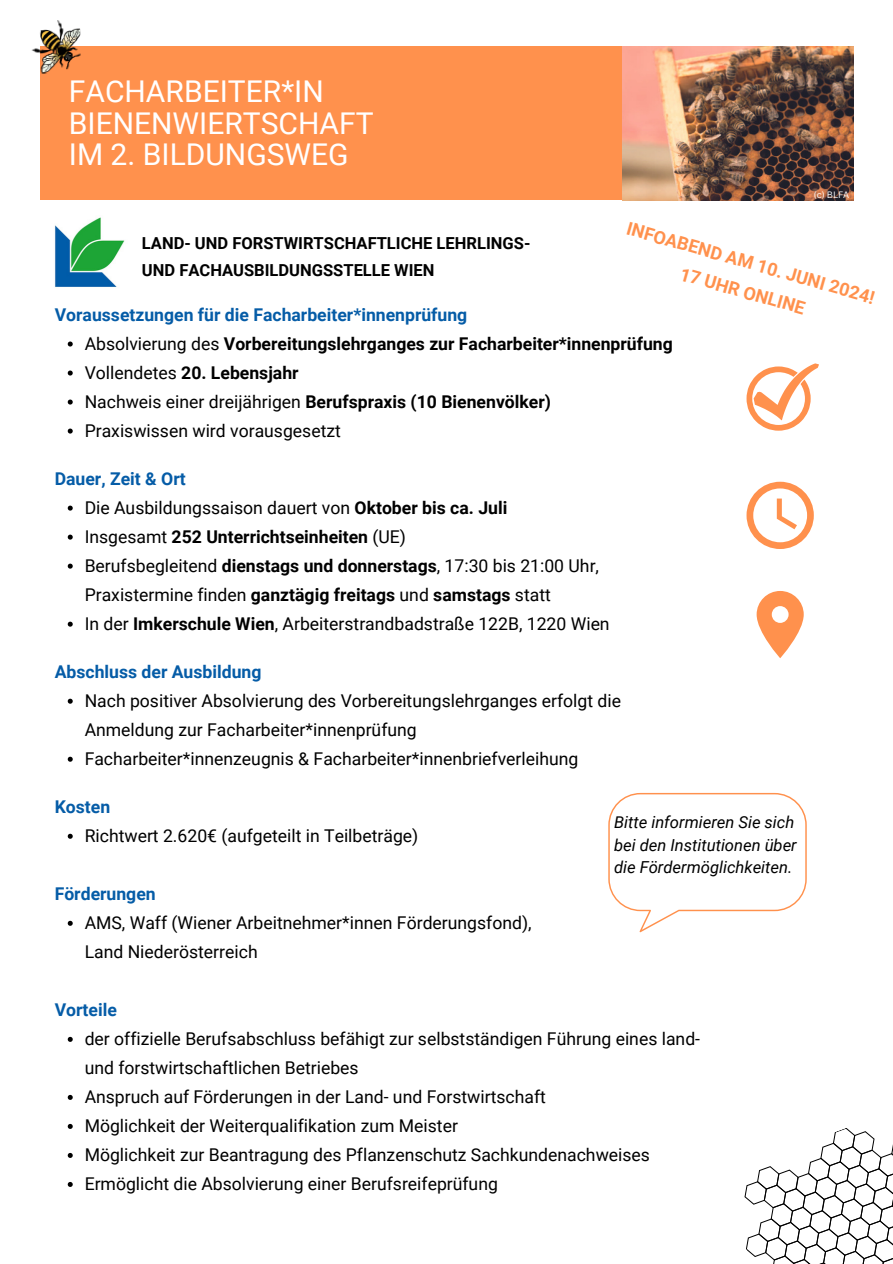
<style>
.page{position:relative;width:893px;height:1264px;background:#fff}
.page>*{position:absolute;margin:0;border:0;box-sizing:border-box;transform-origin:0 0}
.t1{font:30px/31.5px "Roboto";color:#fff}
.t2{font:700 18px/29.2px "Roboto";color:#ff914d;text-align:center}
.t3{font:17.55px/29px "Roboto";color:#000}
.t4{font:700 17.55px "Roboto";color:#000}
.t5{font:700 17.55px "Roboto";color:#055ca7}
.t6{font:italic 16.5px/22.5px "Roboto";color:#000}
.t7{font:700 16.5px/27px "Roboto";color:#000}
.t8{font:9px "Canva Sans";color:#fff}
.s1{font-weight:400}
.s2{font-weight:700}
</style>
<div class="page">
<div style="left:40px;top:47px;width:582px;height:153px;background:#ff914d"></div>
<svg style="left:68px;top:341px;width:5px;height:5px"></svg>
<svg style="left:68px;top:370px;width:5px;height:5px"></svg>
<svg style="left:68px;top:399px;width:5px;height:5px"></svg>
<svg style="left:68px;top:428px;width:5px;height:5px"></svg>
<svg style="left:68px;top:505px;width:5px;height:5px"></svg>
<svg style="left:68px;top:534px;width:5px;height:5px"></svg>
<svg style="left:68px;top:563px;width:5px;height:5px"></svg>
<svg style="left:68px;top:621px;width:5px;height:5px"></svg>
<svg style="left:68px;top:698px;width:5px;height:5px"></svg>
<svg style="left:68px;top:756px;width:5px;height:5px"></svg>
<svg style="left:68px;top:833px;width:5px;height:5px"></svg>
<svg style="left:68px;top:920px;width:5px;height:5px"></svg>
<svg style="left:68px;top:1036px;width:5px;height:5px"></svg>
<svg style="left:68px;top:1094px;width:5px;height:5px"></svg>
<svg style="left:68px;top:1123px;width:5px;height:5px"></svg>
<svg style="left:68px;top:1152px;width:5px;height:5px"></svg>
<svg style="left:68px;top:1182px;width:5px;height:4px"></svg>
<img style="left:55px;top:217px;width:70px;height:70px">
<svg style="left:746px;top:481px;width:67px;height:68px"></svg>
<svg style="left:756px;top:591px;width:47px;height:67px"></svg>
<svg style="left:746px;top:363px;width:72px;height:67px"></svg>
<svg style="left:608px;top:793px;width:198px;height:139px"></svg>
<img style="left:622px;top:47px;width:231px;height:154px">
<svg style="left:744px;top:1128px;width:148px;height:136px"></svg>
<img style="left:31px;top:20px;width:51px;height:54px">
<h3 class="t1" style="left:69px;top:76px;width:306px">FACHARBEITER*IN<br>BIENENWIERTSCHAFT<br>IM 2. BILDUNGSWEG</h3>
<p class="t8" style="left:813px;top:189px;width:37px">(c) BLFA</p>
<p class="t2" style="left:631px;top:213px;width:258px;rotate:16deg">INFOABEND AM 10. JUNI 2024!<br>17 UHR ONLINE</p>
<p class="t7" style="left:142px;top:230px;width:390px">LAND- UND FORSTWIRTSCHAFTLICHE LEHRLINGS-<br>UND FACHAUSBILDUNGSSTELLE WIEN</p>
<p class="t5" style="left:55px;top:304px;width:414px">Voraussetzungen für die Facharbeiter*innenprüfung</p>
<p class="t4" style="left:85px;top:333px;width:589px"><span class="s1">Absolvierung des</span> Vorbereitungslehrganges zur Facharbeiter*innenprüfung</p>
<p class="t4" style="left:85px;top:362px;width:215px"><span class="s1">Vollendetes</span> 20. Lebensjahr</p>
<h1 class="t4" style="left:85px;top:391px;width:468px"><span class="s1">Nachweis einer dreijährigen</span> Berufspraxis (10 Bienenvölker)</h1>
<h2 class="t3" style="left:85px;top:416px;width:258px">Praxiswissen wird vorausgesetzt</h2>
<p class="t5" style="left:55px;top:468px;width:132px">Dauer, Zeit &amp; Ort</p>
<h2 class="t3" style="left:85px;top:493px;width:424px">Die Ausbildungssaison dauert von <span class="s2">Oktober bis ca. Juli</span></h2>
<h3 class="t4" style="left:85px;top:526px;width:323px"><span class="s1">Insgesamt</span> 252 Unterrichtseinheiten <span class="s1">(UE)</span></h3>
<p class="t3" style="left:85px;top:551px;width:516px">Berufsbegleitend <span class="s2">dienstags und donnerstags</span>, 17:30 bis 21:00 Uhr,<br>Praxistermine finden <span class="s2">ganztägig freitags</span> und <span class="s2">samstags</span> statt</p>
<p class="t3" style="left:85px;top:609px;width:526px">In der <span class="s2">Imkerschule Wien</span>, Arbeiterstrandbadstraße 122B, 1220 Wien</p>
<p class="t5" style="left:55px;top:661px;width:208px">Abschluss der Ausbildung</p>
<p class="t3" style="left:85px;top:686px;width:538px">Nach positiver Absolvierung des Vorbereitungslehrganges erfolgt die<br>Anmeldung zur Facharbeiter*innenprüfung</p>
<h3 class="t3" style="left:85px;top:744px;width:495px">Facharbeiter*innenzeugnis &amp; Facharbeiter*innenbriefverleihung</h3>
<p class="t5" style="left:55px;top:796px;width:57px">Kosten</p>
<p class="t3" style="left:85px;top:821px;width:335px">Richtwert 2.620€ (aufgeteilt in Teilbeträge)</p>
<p class="t6" style="left:614px;top:811px;width:184px">Bitte informieren Sie sich bei den Institutionen über die Fördermöglichkeiten.</p>
<p class="t5" style="left:55px;top:883px;width:102px">Förderungen</p>
<p class="t3" style="left:85px;top:908px;width:448px">AMS, Waff (Wiener Arbeitnehmer*innen Förderungsfond),<br>Land Niederösterreich</p>
<h3 class="t5" style="left:55px;top:999px;width:64px">Vorteile</h3>
<p class="t3" style="left:85px;top:1024px;width:617px">der offizielle Berufsabschluss befähigt zur selbstständigen Führung eines land&shy;und forstwirtschaftlichen Betriebes</p>
<p class="t3" style="left:85px;top:1082px;width:462px">Anspruch auf Förderungen in der Land- und Forstwirtschaft</p>
<h3 class="t3" style="left:85px;top:1111px;width:375px">Möglichkeit der Weiterqualifikation zum Meister</h3>
<p class="t3" style="left:85px;top:1140px;width:566px">Möglichkeit zur Beantragung des Pflanzenschutz Sachkundenachweises</p>
<h3 class="t3" style="left:85px;top:1169px;width:415px">Ermöglicht die Absolvierung einer Berufsreifeprüfung</h3>
</div>
